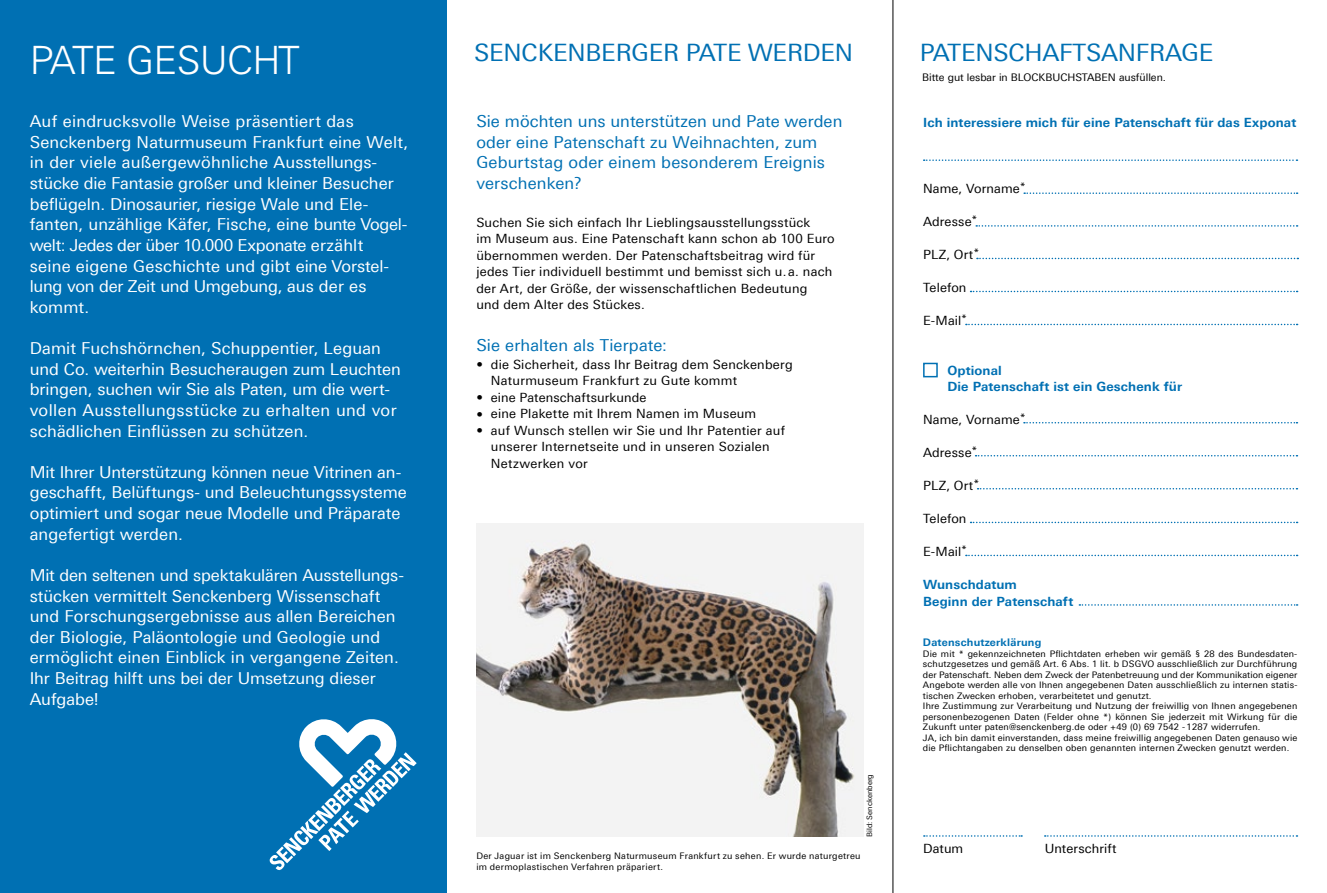
<style>
.page{position:relative;width:1327px;height:893px;background:#fff}
.page>*{position:absolute;margin:0;border:0;box-sizing:border-box;transform-origin:0 0}
.t1{font:300 39px "Univers CE";letter-spacing:-.02em;color:#fff}
.t2{font:24px "Linotype Univers 430";letter-spacing:-.01em;color:#0070b3}
.t3{font:16.5px/20.7px "Linotype Univers 430";color:#fff}
.t4{font:16.5px/20.7px "Linotype Univers 430";letter-spacing:.01em;color:#0070b3}
.t5{font:12.75px/16.5px "Linotype Univers 430";letter-spacing:.02em;color:#000}
.t6{font:700 12.75px/16.5px "Linotype Univers 630";letter-spacing:.01em;color:#0070b3}
.t7{font:10.5px "Linotype Univers 430";color:#000}
.t8{font:700 10.5px "Linotype Univers 630";letter-spacing:.02em;color:#0070b3}
.t9{font:9px/10.5px "Linotype Univers 430";letter-spacing:.02em;color:#000}
.t10{font:7.5px "Linotype Univers 430";color:#000}
</style>
<div class="page">
<div style="left:0;top:0;width:446px;height:893px;background:#0070b3"></div>
<svg style="left:269px;top:719px;width:148px;height:152px"></svg>
<svg style="left:923px;top:159px;width:374px;height:2px"></svg>
<svg style="left:1024px;top:422px;width:273px;height:1px"></svg>
<svg style="left:975px;top:455px;width:322px;height:1px"></svg>
<svg style="left:977px;top:488px;width:320px;height:1px"></svg>
<svg style="left:1024px;top:192px;width:273px;height:2px"></svg>
<svg style="left:976px;top:225px;width:321px;height:2px"></svg>
<svg style="left:977px;top:258px;width:321px;height:1px"></svg>
<svg style="left:970px;top:291px;width:327px;height:1px"></svg>
<svg style="left:970px;top:522px;width:327px;height:1px"></svg>
<svg style="left:966px;top:324px;width:331px;height:1px"></svg>
<svg style="left:966px;top:555px;width:331px;height:1px"></svg>
<svg style="left:1079px;top:604px;width:218px;height:2px"></svg>
<img style="left:476px;top:523px;width:387px;height:314px">
<svg style="left:924px;top:835px;width:98px;height:2px"></svg>
<svg style="left:1044px;top:835px;width:253px;height:2px"></svg>
<div style="left:923px;top:363px;width:15px;height:14px;border:2px solid #0070b3"></div>
<hr style="left:892px;top:0;width:1px;height:893px;background:#000">
<h1 class="t1" style="left:30px;top:38px;width:271px">PATE GESUCHT</h1>
<p class="t3" style="left:30px;top:111px;width:380px">Auf eindrucksvolle Weise präsentiert das Senckenberg Naturmuseum Frankfurt eine Welt, in der viele außergewöhnliche Ausstellungs&shy;stücke die Fantasie großer und kleiner Besucher beflügeln. Dinosaurier, riesige Wale und Ele&shy;fanten, unzählige Käfer, Fische, eine bunte Vogel&shy;welt: Jedes der über 10.000 Exponate erzählt seine eigene Geschichte und gibt eine Vorstel&shy;lung von der Zeit und Umgebung, aus der es kommt.</p>
<p class="t3" style="left:30px;top:338px;width:372px">Damit Fuchshörnchen, Schuppentier, Leguan und Co. weiterhin Besucheraugen zum Leuchten bringen, suchen wir Sie als Paten, um die wert&shy;vollen Ausstellungsstücke zu erhalten und vor schädlichen Einflüssen zu schützen.</p>
<p class="t3" style="left:30px;top:462px;width:379px">Mit Ihrer Unterstützung können neue Vitrinen an&shy;geschafft, Belüftungs- und Beleuchtungssysteme optimiert und sogar neue Modelle und Präparate angefertigt werden.</p>
<p class="t3" style="left:30px;top:565px;width:376px">Mit den seltenen und spektakulären Ausstellungs&shy;stücken vermittelt Senckenberg Wissenschaft und Forschungsergebnisse aus allen Bereichen der Biologie, Paläontologie und Geologie und ermöglicht einen Einblick in vergangene Zeiten.<br>Ihr Beitrag hilft uns bei der Umsetzung dieser Aufgabe!</p>
<h2 class="t2" style="left:474px;top:39px;width:380px">SENCKENBERGER PATE WERDEN</h2>
<h2 class="t2" style="left:920px;top:39px;width:295px">PATENSCHAFTSANFRAGE</h2>
<p class="t4" style="left:476px;top:111px;width:368px">Sie möchten uns unterstützen und Pate werden oder eine Patenschaft zu Weihnachten, zum Geburtstag oder einem besonderem Ereignis verschenken?</p>
<p class="t5" style="left:476px;top:214px;width:360px">Suchen Sie sich einfach Ihr Lieblingsausstellungsstück<br>im Museum aus. Eine Patenschaft kann schon ab 100 Euro übernommen werden. Der Patenschaftsbeitrag wird für jedes Tier individuell bestimmt und bemisst sich u. a. nach der Art, der Größe, der wissenschaftlichen Bedeutung<br>und dem Alter des Stückes.</p>
<p class="t4" style="left:476px;top:334px;width:192px">Sie erhalten als Tierpate:</p>
<p class="t5" style="left:491px;top:356px;width:303px;text-indent:-15px">• die Sicherheit, dass Ihr Beitrag dem Senckenberg<br>Naturmuseum Frankfurt zu Gute kommt</p>
<p class="t5" style="left:476px;top:389px;width:172px">• eine Patenschaftsurkunde</p>
<p class="t5" style="left:476px;top:405px;width:281px">• eine Plakette mit Ihrem Namen im Museum</p>
<p class="t5" style="left:491px;top:422px;width:296px;text-indent:-15px">• auf Wunsch stellen wir Sie und Ihr Patentier auf unserer Internetseite und in unseren Sozialen<br>Netzwerken vor</p>
<p class="t10" style="left:865px;top:837px;width:64px;rotate:-90deg">Bild: Senckenberg</p>
<p class="t9" style="left:476px;top:850px;width:386px">Der Jaguar ist im Senckenberg Naturmuseum Frankfurt zu sehen. Er wurde naturgetreu im dermoplastischen Verfahren präpariert.</p>
<p class="t7" style="left:922px;top:71px;width:245px">Bitte gut lesbar in BLOCKBUCHSTABEN ausfüllen.</p>
<p class="t6" style="left:923px;top:114px;width:375px">Ich interessiere mich für eine Patenschaft für das Exponat</p>
<p class="t5" style="left:923px;top:180px;width:104px">Name, Vorname<sup>*</sup></p>
<p class="t5" style="left:923px;top:213px;width:56px">Adresse<sup>*</sup></p>
<p class="t5" style="left:923px;top:246px;width:58px">PLZ, Ort<sup>*</sup></p>
<p class="t5" style="left:923px;top:279px;width:45px">Telefon</p>
<p class="t5" style="left:923px;top:312px;width:46px">E-Mail<sup>*</sup></p>
<p class="t6" style="left:947px;top:362px;width:236px">Optional<br>Die Patenschaft ist ein Geschenk für</p>
<p class="t5" style="left:923px;top:411px;width:104px">Name, Vorname<sup>*</sup></p>
<p class="t5" style="left:923px;top:444px;width:56px">Adresse<sup>*</sup></p>
<p class="t5" style="left:923px;top:477px;width:58px">PLZ, Ort<sup>*</sup></p>
<p class="t5" style="left:923px;top:510px;width:45px">Telefon</p>
<p class="t5" style="left:923px;top:543px;width:46px">E-Mail<sup>*</sup></p>
<p class="t6" style="left:923px;top:576px;width:152px">Wunschdatum<br>Beginn der Patenschaft</p>
<p class="t8" style="left:923px;top:636px;width:120px">Datenschutzerklärung</p>
<p class="t9" style="left:923px;top:648px;width:376px">Die mit * gekennzeichneten Pflichtdaten erheben wir gemäß § 28 des Bundesdaten&shy;schutzgesetzes und gemäß Art. 6 Abs. 1 lit. b DSGVO ausschließlich zur Durchführung der Patenschaft. Neben dem Zweck der Patenbetreuung und der Kommunikation eigener Angebote werden alle von Ihnen angegebenen Daten ausschließlich zu internen statis&shy;tischen Zwecken erhoben, verarbeitetet und genutzt.<br>Ihre Zustimmung zur Verarbeitung und Nutzung der freiwillig von Ihnen angegebenen personenbezogenen Daten (Felder ohne *) können Sie jederzeit mit Wirkung für die Zukunft unter paten@senckenberg.de oder +49 (0) 69 7542 - 1287 widerrufen.<br>JA, ich bin damit einverstanden, dass meine freiwillig angegebenen Daten genauso wie die Pflichtangaben zu denselben oben genannten internen Zwecken genutzt werden.</p>
<p class="t5" style="left:923px;top:840px;width:42px">Datum</p>
<p class="t5" style="left:1044px;top:840px;width:73px">Unterschrift</p>
</div>
